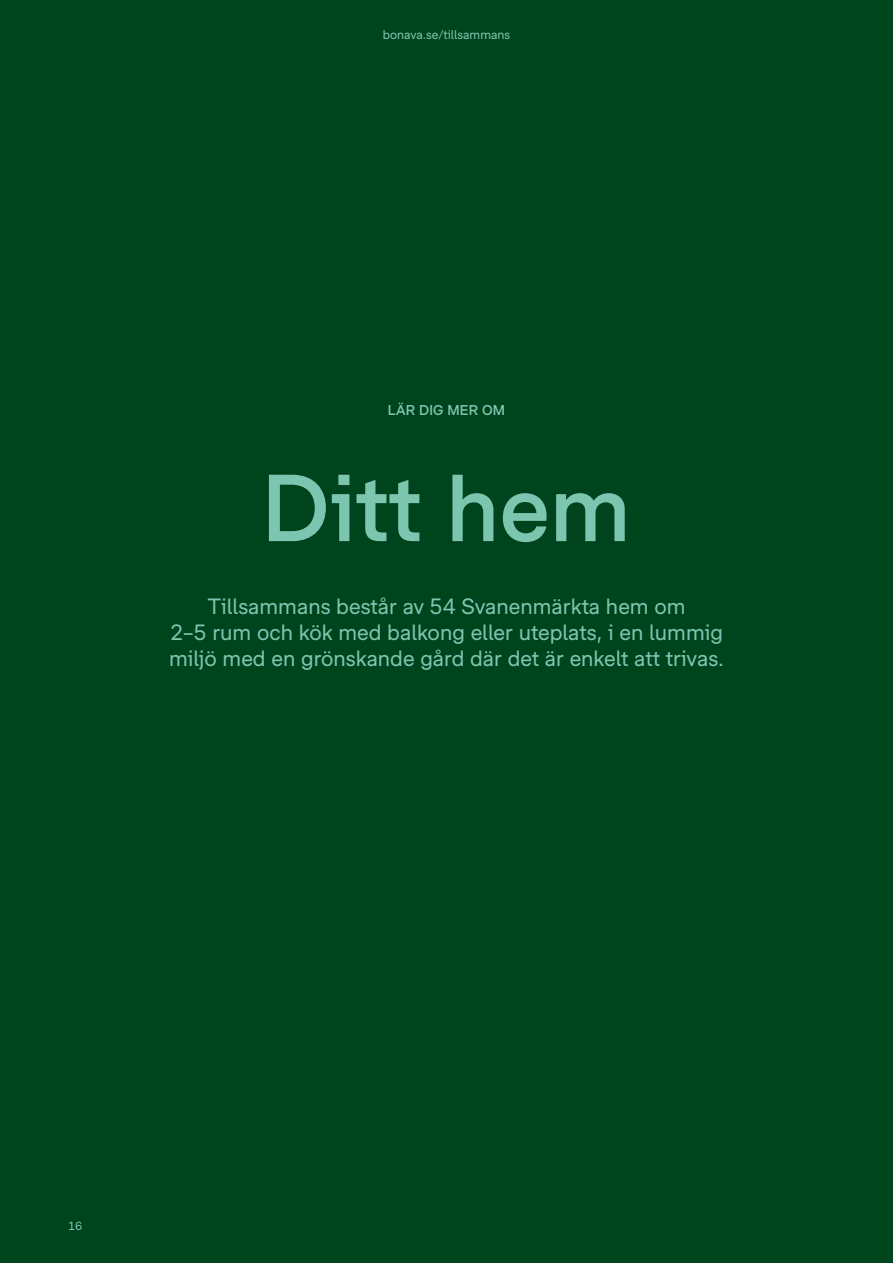
<style>
.page{position:relative;width:893px;height:1263px;background:#00441d}
.page>*{position:absolute;margin:0;border:0;box-sizing:border-box;transform-origin:0 0}
.t1{font:500 90px "Bonava Sans";color:#7cc6af}
.t2{font:21px/26.2px "Bonava Sans";color:#7cc6af;text-align:center}
.t3{font:500 13.5px "Bonava Sans";letter-spacing:.01em;color:#7cc6af}
.t4{font:12px "Bonava Sans";color:#7cc6af}
.t5{font:11.25px "Bonava Sans";color:#7cc6af}
</style>
<div class="page">
<p class="t4" style="left:383px;top:27px;width:129px">bonava.se/tillsammans</p>
<p class="t3" style="left:388px;top:402px;width:119px">LÄR DIG MER OM</p>
<h1 class="t1" style="left:262px;top:454px;width:370px">Ditt hem</h1>
<p class="t2" style="left:169px;top:592px;width:556px">Tillsammans består av 54 Svanenmärkta hem om<br>2–5 rum och kök med balkong eller uteplats, i en lummig miljö med en grönskande gård där det är enkelt att trivas.</p>
<p class="t5" style="left:68px;top:1219px;width:16px">16</p>
</div>
